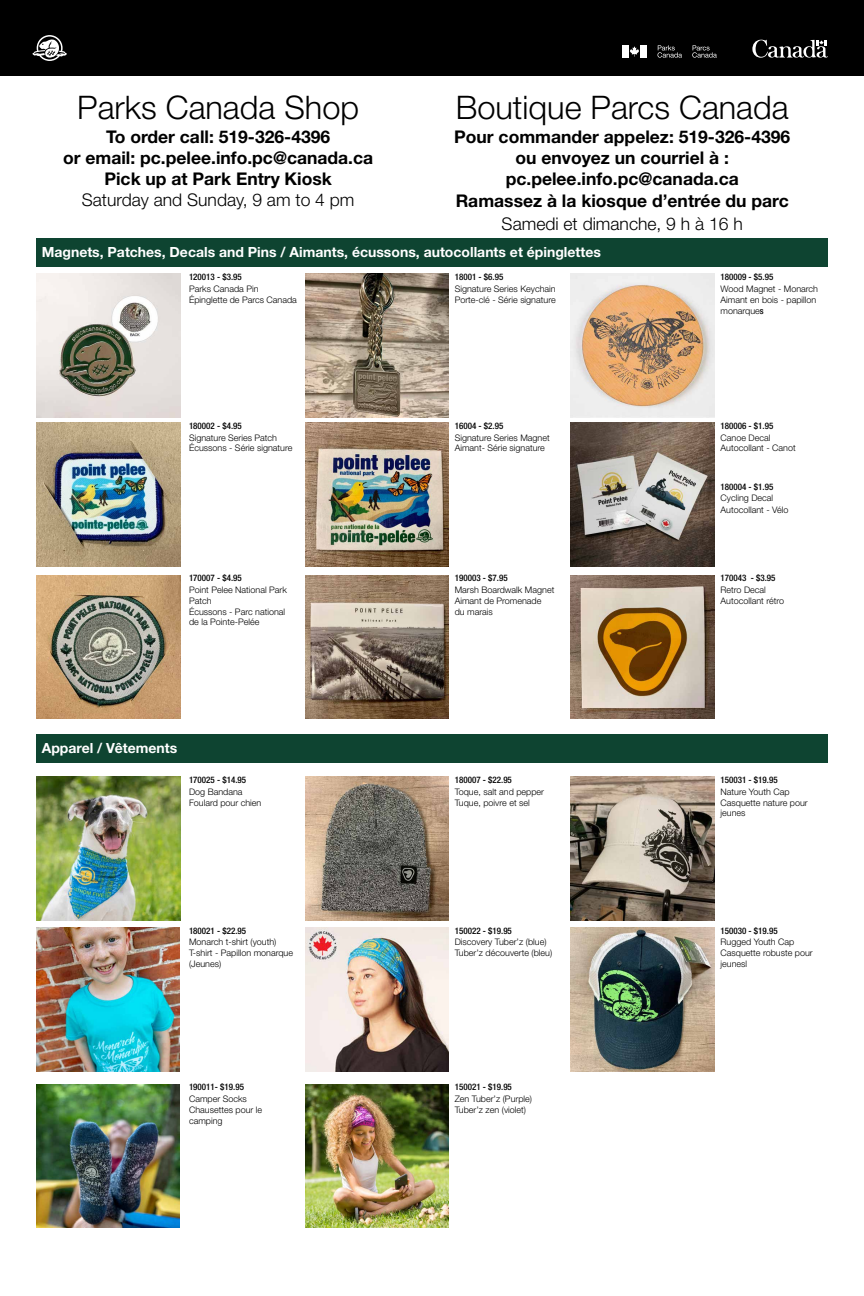
<style>
.page{position:relative;width:864px;height:1296px;background:#fff}
.page>*{position:absolute;margin:0;border:0;box-sizing:border-box;transform-origin:0 0}
.t1{font:300 32.5px "Helvetica Neue LT Std";color:#000}
.t2{font:700 17.5px/21px "Helvetica Neue LT Std";color:#000;text-align:center}
.t3{font:300 17.5px "Helvetica Neue LT Std";color:#000}
.t4{font:700 14px "Helvetica Neue LT Std";color:#fff}
.t5{font:300 9px/10.8px "Helvetica Neue LT Std";color:#000}
.t6{font:500 condensed 9px "Helvetica Neue LT Std";color:#000}
.s1{font-weight:500;font-stretch:condensed}
</style>
<div class="page">
<img style="left:36px;top:274px;width:144px;height:144px">
<img style="left:305px;top:274px;width:144px;height:144px">
<img style="left:570px;top:274px;width:144px;height:144px">
<img style="left:36px;top:423px;width:144px;height:144px">
<img style="left:305px;top:423px;width:144px;height:144px">
<img style="left:570px;top:423px;width:144px;height:144px">
<img style="left:36px;top:575px;width:144px;height:144px">
<img style="left:305px;top:575px;width:144px;height:144px">
<img style="left:570px;top:575px;width:144px;height:144px">
<img style="left:36px;top:777px;width:144px;height:144px">
<img style="left:305px;top:777px;width:144px;height:144px">
<img style="left:570px;top:777px;width:144px;height:144px">
<img style="left:36px;top:927px;width:144px;height:144px">
<img style="left:36px;top:1084px;width:144px;height:144px">
<img style="left:305px;top:927px;width:144px;height:144px">
<img style="left:305px;top:1084px;width:144px;height:144px">
<img style="left:570px;top:927px;width:144px;height:144px">
<div style="left:36px;top:239px;width:792px;height:28px;background:#0e4431"></div>
<div style="left:36px;top:734px;width:792px;height:29px;background:#0e4431"></div>
<div style="left:0;top:0;width:864px;height:76px;background:#000"></div>
<svg style="left:752px;top:40px;width:76px;height:18px"></svg>
<div style="left:622px;top:45px;width:6px;height:13px;background:#fff"></div>
<svg style="left:630px;top:46px;width:9px;height:11px"></svg>
<div style="left:641px;top:45px;width:6px;height:13px;background:#fff"></div>
<svg style="left:657px;top:45px;width:25px;height:13px"></svg>
<svg style="left:692px;top:45px;width:25px;height:13px"></svg>
<svg style="left:32px;top:35px;width:35px;height:26px"></svg>
<h1 class="t1" style="left:77px;top:87px;width:283px">Parks Canada Shop</h1>
<h1 class="t1" style="left:456px;top:87px;width:334px">Boutique Parcs Canada</h1>
<h2 class="t2" style="left:63px;top:126px;width:312px">To order call: 519-326-4396<br>or email: pc.pelee.info.pc@canada.ca<br>Pick up at Park Entry Kiosk</h2>
<h2 class="t3" style="left:82px;top:189px;width:274px">Saturday and Sunday, 9 am to 4 pm</h2>
<h2 class="t2" style="left:454px;top:126px;width:338px">Pour commander appelez: 519-326-4396 ou envoyez un courriel à : pc.pelee.info.pc@canada.ca</h2>
<h2 class="t2" style="left:456px;top:190px;width:335px">Ramassez à la kiosque d’entrée du parc</h2>
<h2 class="t3" style="left:502px;top:213px;width:243px">Samedi et dimanche, 9 h à 16 h</h2>
<h3 class="t4" style="left:42px;top:243px;width:561px">Magnets, Patches, Decals and Pins / Aimants, écussons, autocollants et épinglettes</h3>
<p class="t6" style="left:189px;top:272px;width:54px">120013 - $3.95</p>
<p class="t5" style="left:189px;top:283px;width:109px;line-height:11.5px">Parks Canada Pin<br>Épinglette de Parcs Canada</p>
<p class="t6" style="left:189px;top:420px;width:54px">180002 - $4.95</p>
<p class="t5" style="left:189px;top:432px;width:105px">Signature Series Patch<br>Écussons - Série signature</p>
<p class="t6" style="left:189px;top:573px;width:54px">170007 - $4.95</p>
<p class="t5" style="left:189px;top:584px;width:99px">Point Pelee National Park<br>Patch<br>Écussons - Parc national de la Pointe-Pelée</p>
<h3 class="t4" style="left:42px;top:739px;width:137px">Apparel / Vêtements</h3>
<p class="t6" style="left:189px;top:775px;width:59px">170025 - $14.95</p>
<p class="t5" style="left:189px;top:786px;width:74px">Dog Bandana<br>Foulard pour chien</p>
<p class="t6" style="left:189px;top:925px;width:59px">180021 - $22.95</p>
<p class="t5" style="left:189px;top:936px;width:106px">Monarch t-shirt (youth)<br>T-shirt - Papillon monarque (Jeunes)</p>
<p class="t6" style="left:189px;top:1082px;width:57px">190011- $19.95</p>
<p class="t5" style="left:189px;top:1093px;width:75px">Camper Socks<br>Chausettes pour le camping</p>
<p class="t6" style="left:455px;top:272px;width:50px">18001 - $6.95</p>
<p class="t5" style="left:455px;top:282px;width:102px;line-height:11.5px">Signature Series Keychain<br>Porte-clé - Série signature</p>
<p class="t6" style="left:455px;top:420px;width:50px">16004 - $2.95</p>
<p class="t5" style="left:455px;top:432px;width:96px">Signature Series Magnet<br>Aimant- Série signature</p>
<p class="t6" style="left:455px;top:573px;width:54px">190003 - $7.95</p>
<p class="t5" style="left:455px;top:584px;width:101px">Marsh Boardwalk Magnet<br>Aimant de Promenade<br>du marais</p>
<p class="t6" style="left:455px;top:775px;width:59px">180007 - $22.95</p>
<p class="t5" style="left:455px;top:786px;width:91px">Toque, salt and pepper<br>Tuque, poivre et sel</p>
<p class="t6" style="left:455px;top:925px;width:59px">150022 - $19.95</p>
<p class="t5" style="left:455px;top:936px;width:99px">Discovery Tuber’z (blue)<br>Tuber’z découverte (bleu)</p>
<p class="t6" style="left:455px;top:1082px;width:59px">150021 - $19.95</p>
<p class="t5" style="left:455px;top:1093px;width:79px">Zen Tuber’z (Purple)<br>Tuber’z zen (violet)</p>
<p class="t6" style="left:721px;top:272px;width:54px">180009 - $5.95</p>
<p class="t5" style="left:721px;top:283px;width:99px;line-height:11.2px">Wood Magnet - Monarch<br>Aimant en bois - papillon monarque<span class="s1">s</span></p>
<p class="t6" style="left:721px;top:420px;width:54px">180006 - $1.95</p>
<p class="t5" style="left:721px;top:432px;width:77px">Canoe Decal<br>Autocollant - Canot</p>
<p class="t6" style="left:721px;top:481px;width:54px">180004 - $1.95</p>
<p class="t5" style="left:721px;top:492px;width:69px;line-height:11.5px">Cycling Decal<br>Autocollant - Vélo</p>
<p class="t6" style="left:721px;top:573px;width:57px">170043 - $3.95</p>
<p class="t5" style="left:721px;top:584px;width:65px">Retro Decal<br>Autocollant rétro</p>
<p class="t6" style="left:721px;top:775px;width:59px">150031 - $19.95</p>
<p class="t5" style="left:721px;top:786px;width:89px">Nature Youth Cap<br>Casquette nature pour jeunes</p>
<p class="t6" style="left:721px;top:925px;width:59px">150030 - $19.95</p>
<p class="t5" style="left:721px;top:936px;width:94px">Rugged Youth Cap<br>Casquette robuste pour jeunesl</p>
</div>
